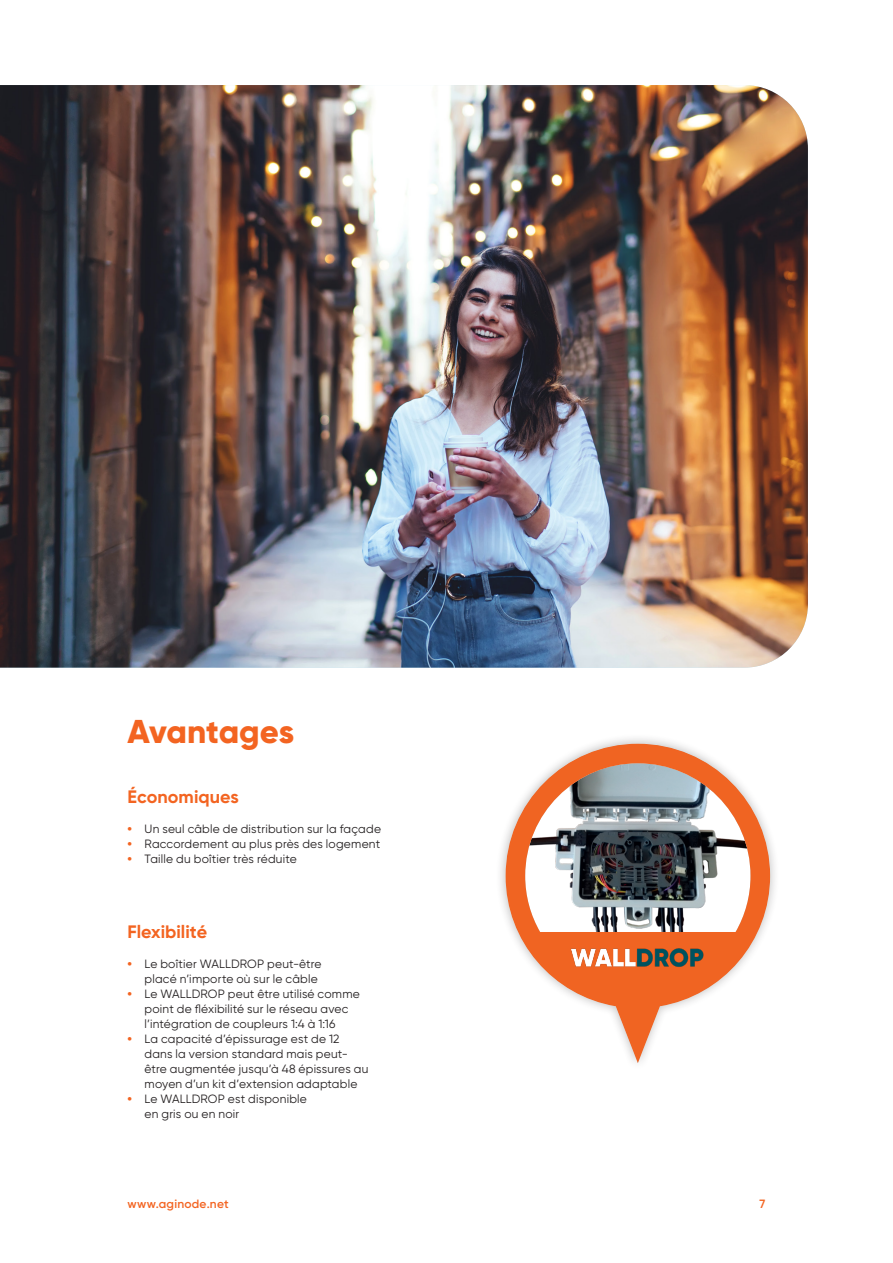
<style>
.page{position:relative;width:893px;height:1263px;background:#fff}
.page>*{position:absolute;margin:0;border:0;box-sizing:border-box;transform-origin:0 0}
.H1_blue{font:800 33px "Gilroy";letter-spacing:-.005em;color:#f36421}
.H2_orange{font:700 18px "Gilroy";color:#f36421}
.t1{font:12px/15px "Gilroy";letter-spacing:.015em;color:#231f20}
.t2{font:600 12px "Gilroy";letter-spacing:.02em;color:#f36421}
.s1{font-weight:800;color:#f36421}
</style>
<div class="page">
<img style="left:0;top:85px;width:808px;height:583px">
<div style="left:495px;top:733px;width:285px;height:339px;background:#231f20;opacity:.3"></div>
<svg style="left:506px;top:744px;width:264px;height:319px"></svg>
<img style="left:569px;top:943px;width:138px;height:29px">
<p class="H1_blue" style="left:128px;top:710px;width:168px">Avantages</p>
<p class="H2_orange" style="left:128px;top:785px;width:113px">Économiques</p>
<p class="t1" style="left:128px;top:821px;width:255px"><span class="s1">•</span> Un seul câble de distribution sur la façade</p>
<p class="t1" style="left:128px;top:836px;width:254px"><span class="s1">•</span> Raccordement au plus près des logement</p>
<p class="t1" style="left:128px;top:851px;width:171px"><span class="s1">•</span> Taille du boîtier très réduite</p>
<p class="H2_orange" style="left:128px;top:920px;width:81px">Flexibilité</p>
<p class="t1" style="left:145px;top:956px;width:178px;text-indent:-17px"><span class="s1">•</span> Le boîtier WALLDROP peut-être placé n’importe où sur le câble</p>
<p class="t1" style="left:145px;top:986px;width:217px;text-indent:-17px"><span class="s1">•</span> Le WALLDROP peut être utilisé comme point de fléxibilité sur le réseau avec l’intégration de coupleurs 1:4 à 1:16</p>
<p class="t1" style="left:145px;top:1031px;width:225px;text-indent:-17px"><span class="s1">•</span> La capacité d’épissurage est de 12 dans la version standard mais peut&shy;être augmentée jusqu’à 48 épissures au moyen d’un kit d’extension adaptable</p>
<p class="t1" style="left:145px;top:1091px;width:164px;text-indent:-17px"><span class="s1">•</span> Le WALLDROP est disponible en gris ou en noir</p>
<p class="t2" style="left:128px;top:1196px;width:103px">www.aginode.net</p>
<p class="t2" style="left:759px;top:1196px;width:7px">7</p>
</div>
